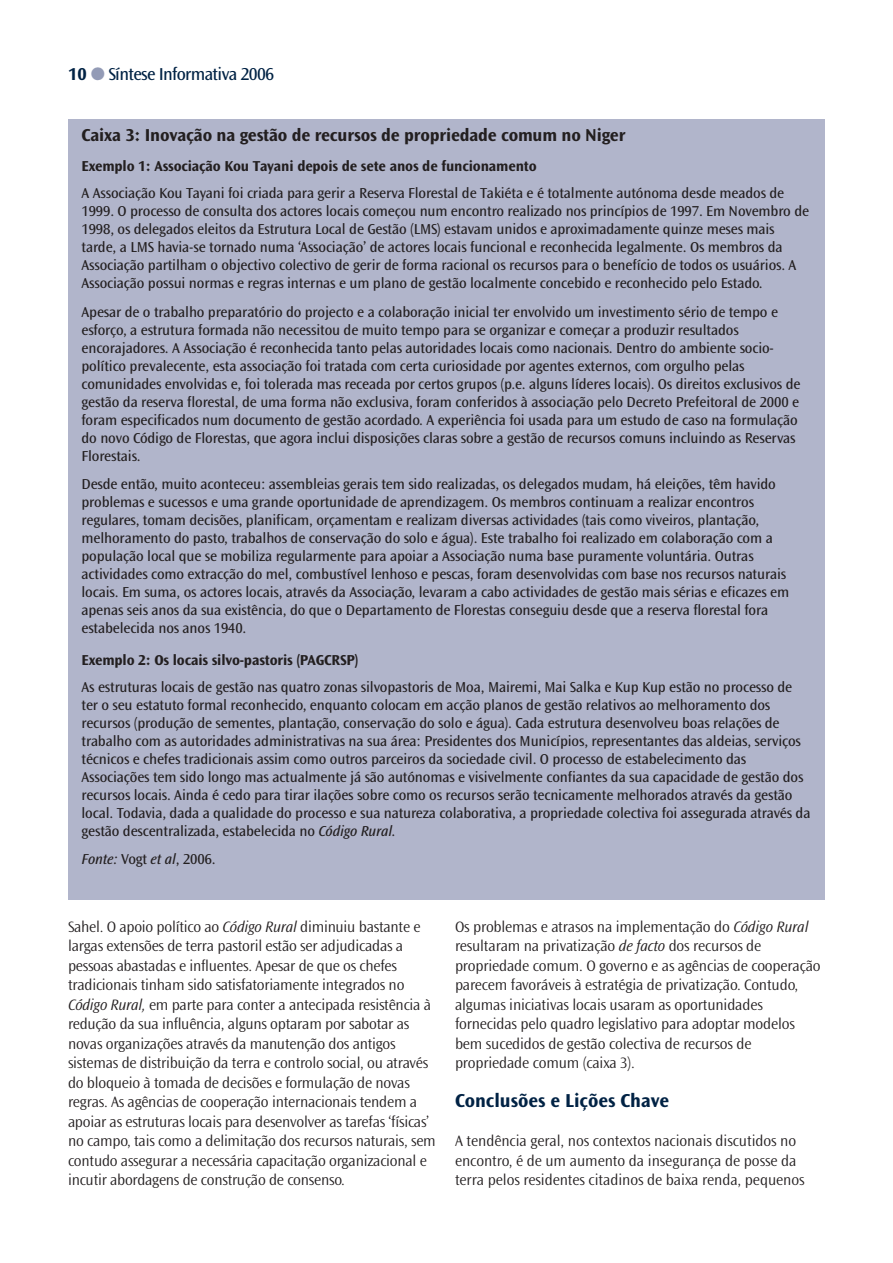
<style>
.page{position:relative;width:893px;height:1263px;background:#fff}
.page>*{position:absolute;margin:0;border:0;box-sizing:border-box;transform-origin:0 0}
.t1{font:700 19.5px "Ocean Sans";color:#024}
.t2{font:700 18px "Ocean Sans";letter-spacing:-.01em;color:#231f20}
.t3{font:18px "Ocean Sans";letter-spacing:-.035em;color:#024}
.t4{font:300 15.75px/19.5px "Ocean Sans";letter-spacing:-.015em;color:#231f20}
.t5{font:15px/18px "Ocean Sans";letter-spacing:-.01em;color:#231f20}
.t6{font:700 15px "Ocean Sans";letter-spacing:-.01em;color:#231f20}
.t7{font:italic 15px "Ocean Sans";letter-spacing:-.01em;color:#231f20}
.s1{font-weight:700}
.s2{color:#939bb6}
.s3{font-style:italic}
.s4{font-style:normal}
</style>
<div class="page">
<div style="left:68px;top:119px;width:757px;height:780px;background:#b1b5cb"></div>
<p class="t3" style="left:68px;top:67px;width:208px"><span class="s1">10</span> <span class="s2">●</span> Síntese Informativa 2006</p>
<p class="t2" style="left:82px;top:128px;width:545px">Caixa 3: Inovação na gestão de recursos de propriedade comum no Niger</p>
<p class="t6" style="left:82px;top:160px;width:457px">Exemplo 1: Associação Kou Tayani depois de sete anos de funcionamento</p>
<p class="t5" style="left:82px;top:185px;width:729px">A Associação Kou Tayani foi criada para gerir a Reserva Florestal de Takiéta e é totalmente autónoma desde meados de 1999. O processo de consulta dos actores locais começou num encontro realizado nos princípios de 1997. Em Novembro de 1998, os delegados eleitos da Estrutura Local de Gestão (LMS) estavam unidos e aproximadamente quinze meses mais tarde, a LMS havia-se tornado numa ‘Associação’ de actores locais funcional e reconhecida legalmente. Os membros da Associação partilham o objectivo colectivo de gerir de forma racional os recursos para o benefício de todos os usuários. A Associação possui normas e regras internas e um plano de gestão localmente concebido e reconhecido pelo Estado.</p>
<p class="t5" style="left:82px;top:304px;width:720px">Apesar de o trabalho preparatório do projecto e a colaboração inicial ter envolvido um investimento sério de tempo e esforço, a estrutura formada não necessitou de muito tempo para se organizar e começar a produzir resultados encorajadores. A Associação é reconhecida tanto pelas autoridades locais como nacionais. Dentro do ambiente socio&shy;político prevalecente, esta associação foi tratada com certa curiosidade por agentes externos, com orgulho pelas comunidades envolvidas e, foi tolerada mas receada por certos grupos (p.e. alguns líderes locais). Os direitos exclusivos de gestão da reserva florestal, de uma forma não exclusiva, foram conferidos à associação pelo Decreto Prefeitoral de 2000 e foram especificados num documento de gestão acordado. A experiência foi usada para um estudo de caso na formulação do novo Código de Florestas, que agora inclui disposições claras sobre a gestão de recursos comuns incluindo as Reservas Florestais.</p>
<p class="t5" style="left:82px;top:476px;width:709px">Desde então, muito aconteceu: assembleias gerais tem sido realizadas, os delegados mudam, há eleições, têm havido problemas e sucessos e uma grande oportunidade de aprendizagem. Os membros continuam a realizar encontros regulares, tomam decisões, planificam, orçamentam e realizam diversas actividades (tais como viveiros, plantação, melhoramento do pasto, trabalhos de conservação do solo e água). Este trabalho foi realizado em colaboração com a população local que se mobiliza regularmente para apoiar a Associação numa base puramente voluntária. Outras actividades como extracção do mel, combustível lenhoso e pescas, foram desenvolvidas com base nos recursos naturais locais. Em suma, os actores locais, através da Associação, levaram a cabo actividades de gestão mais sérias e eficazes em apenas seis anos da sua existência, do que o Departamento de Florestas conseguiu desde que a reserva florestal fora estabelecida nos anos 1940.</p>
<p class="t6" style="left:82px;top:654px;width:278px">Exemplo 2: Os locais silvo-pastoris (PAGCRSP)</p>
<p class="t5" style="left:82px;top:679px;width:730px">As estruturas locais de gestão nas quatro zonas silvopastoris de Moa, Mairemi, Mai Salka e Kup Kup estão no processo de ter o seu estatuto formal reconhecido, enquanto colocam em acção planos de gestão relativos ao melhoramento dos recursos (produção de sementes, plantação, conservação do solo e água). Cada estrutura desenvolveu boas relações de trabalho com as autoridades administrativas na sua área: Presidentes dos Municípios, representantes das aldeias, serviços técnicos e chefes tradicionais assim como outros parceiros da sociedade civil. O processo de estabelecimento das Associações tem sido longo mas actualmente já são autónomas e visivelmente confiantes da sua capacidade de gestão dos recursos locais. Ainda é cedo para tirar ilações sobre como os recursos serão tecnicamente melhorados através da gestão local. Todavia, dada a qualidade do processo e sua natureza colaborativa, a propriedade colectiva foi assegurada através da gestão descentralizada, estabelecida no <span class="s3">Código Rural.</span></p>
<p class="t7" style="left:82px;top:853px;width:136px">Fonte: <span class="s4">Vogt</span> et al<span class="s4">, 2006.</span></p>
<p class="t4" style="left:68px;top:918px;width:369px">Sahel. O apoio político ao <span class="s3">Código Rural</span> diminuiu bastante e largas extensões de terra pastoril estão ser adjudicadas a pessoas abastadas e influentes. Apesar de que os chefes tradicionais tinham sido satisfatoriamente integrados no <span class="s3">Código Rural,</span> em parte para conter a antecipada resistência à redução da sua influência, alguns optaram por sabotar as novas organizações através da manutenção dos antigos sistemas de distribuição da terra e controlo social, ou através do bloqueio à tomada de decisões e formulação de novas regras. As agências de cooperação internacionais tendem a apoiar as estruturas locais para desenvolver as tarefas ‘físicas’ no campo, tais como a delimitação dos recursos naturais, sem contudo assegurar a necessária capacitação organizacional e incutir abordagens de construção de consenso.</p>
<p class="t4" style="left:455px;top:918px;width:367px">Os problemas e atrasos na implementação do <span class="s3">Código Rural </span>resultaram na privatização <span class="s3">de facto</span> dos recursos de propriedade comum. O governo e as agências de cooperação parecem favoráveis à estratégia de privatização. Contudo, algumas iniciativas locais usaram as oportunidades fornecidas pelo quadro legislativo para adoptar modelos bem sucedidos de gestão colectiva de recursos de propriedade comum (caixa 3).</p>
<h1 class="t1" style="left:455px;top:1093px;width:216px">Conclusões e Lições Chave</h1>
<p class="t4" style="left:455px;top:1132px;width:351px">A tendência geral, nos contextos nacionais discutidos no encontro, é de um aumento da insegurança de posse da terra pelos residentes citadinos de baixa renda, pequenos</p>
</div>
